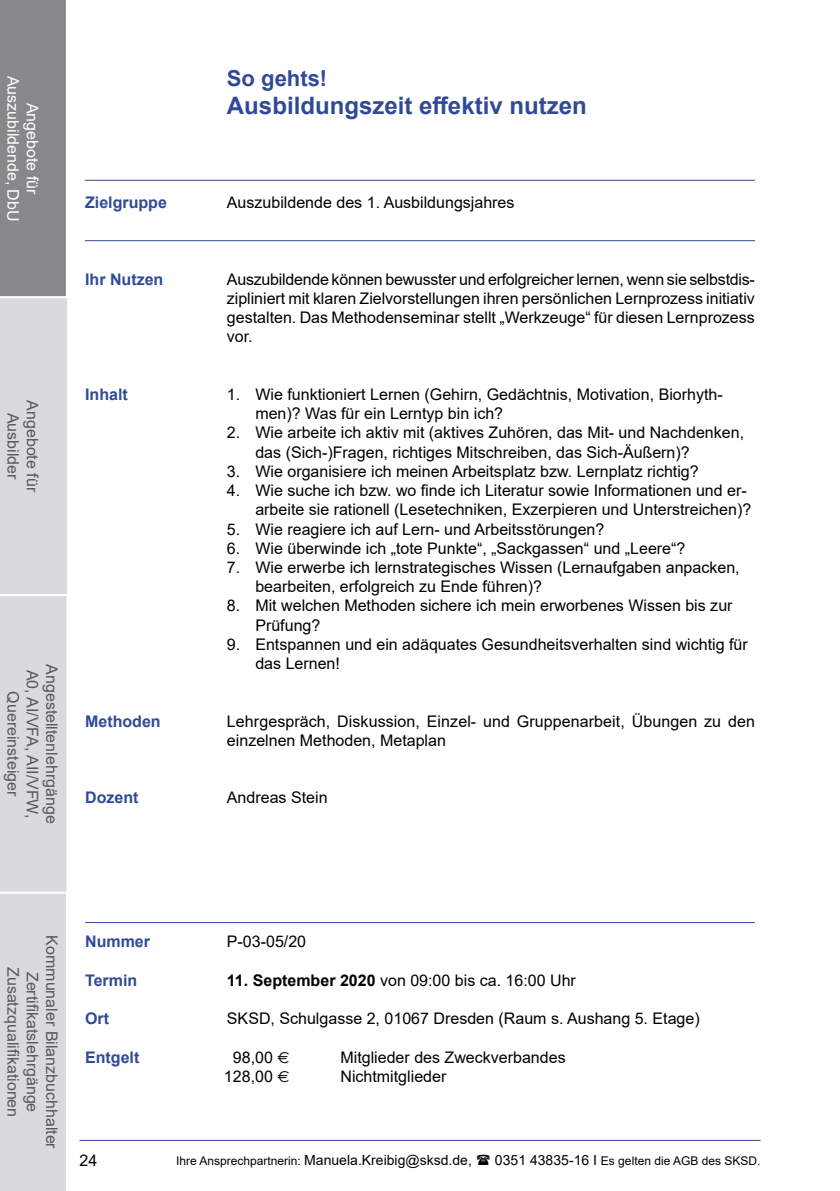
<style>
.page{position:relative;width:840px;height:1191px;background:#fff}
.page>*{position:absolute;margin:0;border:0;box-sizing:border-box;transform-origin:0 0}
.t1{font:700 24px "Arial";color:#314a97}
.t2{font:700 22px "Arial";color:#314a97}
.t3{font:16px/19.2px "Arial";color:#000}
.t4{font:16px/19.2px "Arial";color:#58585a;text-align:center}
.t5{font:700 16px "Arial";color:#314a97}
.t6{font:16px/19.2px "Arial";color:#fff;text-align:center}
.t7{font:14px "Arial";color:#000}
.t8{font:12px "Arial";color:#000}
.s1{font-weight:700}
.s2{font-family:"Euro Sans"}
.s3{font-size:12px}
.s4{font-size:14px}
</style>
<div class="page">
<hr style="left:79px;top:1140px;width:681px;height:1px;background:#314a97">
<svg style="left:0;top:0;width:67px;height:1191px;background:#c5c6c7"></svg>
<hr style="left:85px;top:180px;width:669px;height:1px;background:#314a97">
<hr style="left:85px;top:240px;width:669px;height:1px;background:#314a97">
<hr style="left:85px;top:922px;width:669px;height:1px;background:#314a97">
<p class="t6" style="left:42px;top:76px;width:147px;rotate:90deg">Angebote für<br>Auszubildende, DbU</p>
<p class="t4" style="left:42px;top:400px;width:93px;rotate:90deg">Angebote für<br>Ausbilder</p>
<p class="t4" style="left:61px;top:664px;width:161px;rotate:90deg">Angestelltenlehrgänge<br>A0, AI/VFA, AII/VFW,<br>Quereinsteiger</p>
<h2 class="t2" style="left:227px;top:62px;width:102px">So gehts!</h2>
<h1 class="t1" style="left:227px;top:88px;width:361px">Ausbildungszeit effektiv nutzen</h1>
<p class="t5" style="left:85px;top:191px;width:83px">Zielgruppe</p>
<p class="t3" style="left:227px;top:193px;width:289px">Auszubildende des 1. Ausbildungsjahres</p>
<p class="t5" style="left:85px;top:268px;width:80px">Ihr Nutzen</p>
<p class="t3" style="left:227px;top:269px;width:529px;text-align:justify">Auszubildende können bewusster und erfolgreicher lernen, wenn sie selbstdis&shy;zipliniert mit klaren Zielvorstellungen ihren persönlichen Lernprozess initiativ gestalten. Das Methodenseminar stellt „Werkzeuge“ für diesen Lernprozess vor.</p>
<p class="t5" style="left:85px;top:383px;width:44px">Inhalt</p>
<p class="t3" style="left:255px;top:385px;width:468px;text-indent:-28px">1. Wie funktioniert Lernen (Gehirn, Gedächtnis, Motivation, Biorhyth&shy;men)? Was für ein Lerntyp bin ich?</p>
<p class="t3" style="left:255px;top:423px;width:490px;text-indent:-28px">2. Wie arbeite ich aktiv mit (aktives Zuhören, das Mit- und Nachdenken, das (Sich-)Fragen, richtiges Mitschreiben, das Sich-Äußern)?</p>
<p class="t3" style="left:227px;top:461px;width:473px">3. Wie organisiere ich meinen Arbeitsplatz bzw. Lernplatz richtig?</p>
<p class="t3" style="left:227px;top:481px;width:525px;text-align:right">4. Wie suche ich bzw. wo finde ich Literatur sowie Informationen und er&shy;arbeite sie rationell (Lesetechniken, Exzerpieren und Unterstreichen)?</p>
<p class="t3" style="left:227px;top:519px;width:379px">5. Wie reagiere ich auf Lern- und Arbeitsstörungen?</p>
<p class="t3" style="left:227px;top:538px;width:459px">6. Wie überwinde ich „tote Punkte“, „Sackgassen“ und „Leere“?</p>
<p class="t3" style="left:255px;top:557px;width:485px;text-indent:-28px">7. Wie erwerbe ich lernstrategisches Wissen (Lernaufgaben anpacken, bearbeiten, erfolgreich zu Ende führen)?</p>
<p class="t3" style="left:255px;top:596px;width:478px;text-indent:-28px">8. Mit welchen Methoden sichere ich mein erworbenes Wissen bis zur<br>Prüfung?</p>
<p class="t3" style="left:255px;top:634px;width:493px;text-indent:-28px">9. Entspannen und ein adäquates Gesundheitsverhalten sind wichtig für das Lernen!</p>
<p class="t5" style="left:85px;top:709px;width:77px">Methoden</p>
<p class="t3" style="left:227px;top:711px;width:529px">Lehrgespräch, Diskussion, Einzel- und Gruppenarbeit, Übungen zu den einzelnen Methoden, Metaplan</p>
<p class="t5" style="left:85px;top:786px;width:55px">Dozent</p>
<p class="t3" style="left:227px;top:788px;width:102px">Andreas Stein</p>
<p class="t4" style="left:61px;top:935px;width:215px;rotate:90deg">Kommunaler Bilanzbuchhalter<br>Zertifikatslehrgänge<br>Zusatzqualifikationen</p>
<p class="t5" style="left:85px;top:930px;width:66px">Nummer</p>
<p class="t3" style="left:227px;top:932px;width:81px">P-03-05/20</p>
<p class="t5" style="left:85px;top:969px;width:54px">Termin</p>
<p class="t3" style="left:227px;top:970px;width:350px"><span class="s1">11. September 2020</span> von 09:00 bis ca. 16:00 Uhr</p>
<p class="t5" style="left:85px;top:1007px;width:25px">Ort</p>
<p class="t3" style="left:227px;top:1009px;width:474px">SKSD, Schulgasse 2, 01067 Dresden (Raum s. Aushang 5. Etage)</p>
<p class="t5" style="left:85px;top:1045px;width:56px">Entgelt</p>
<p class="t3" style="left:233px;top:1047px;width:58px">98,00 <span class="s2">€</span></p>
<p class="t3" style="left:340px;top:1047px;width:226px">Mitglieder des Zweckverbandes</p>
<p class="t3" style="left:224px;top:1066px;width:67px">128,00 <span class="s2">€</span></p>
<p class="t3" style="left:340px;top:1066px;width:107px">Nichtmitglieder</p>
<p class="t3" style="left:79px;top:1150px;width:19px">24</p>
<p class="t7" style="left:176px;top:1150px;width:297px"><span class="s3">Ihre Ansprechpartnerin:</span> Manuela.Kreibig@sksd.de,</p>
<p class="t8" style="left:494px;top:1152px;width:267px"><span class="s4">0351 43835-16 I</span> Es gelten die AGB des SKSD.</p>
</div>
